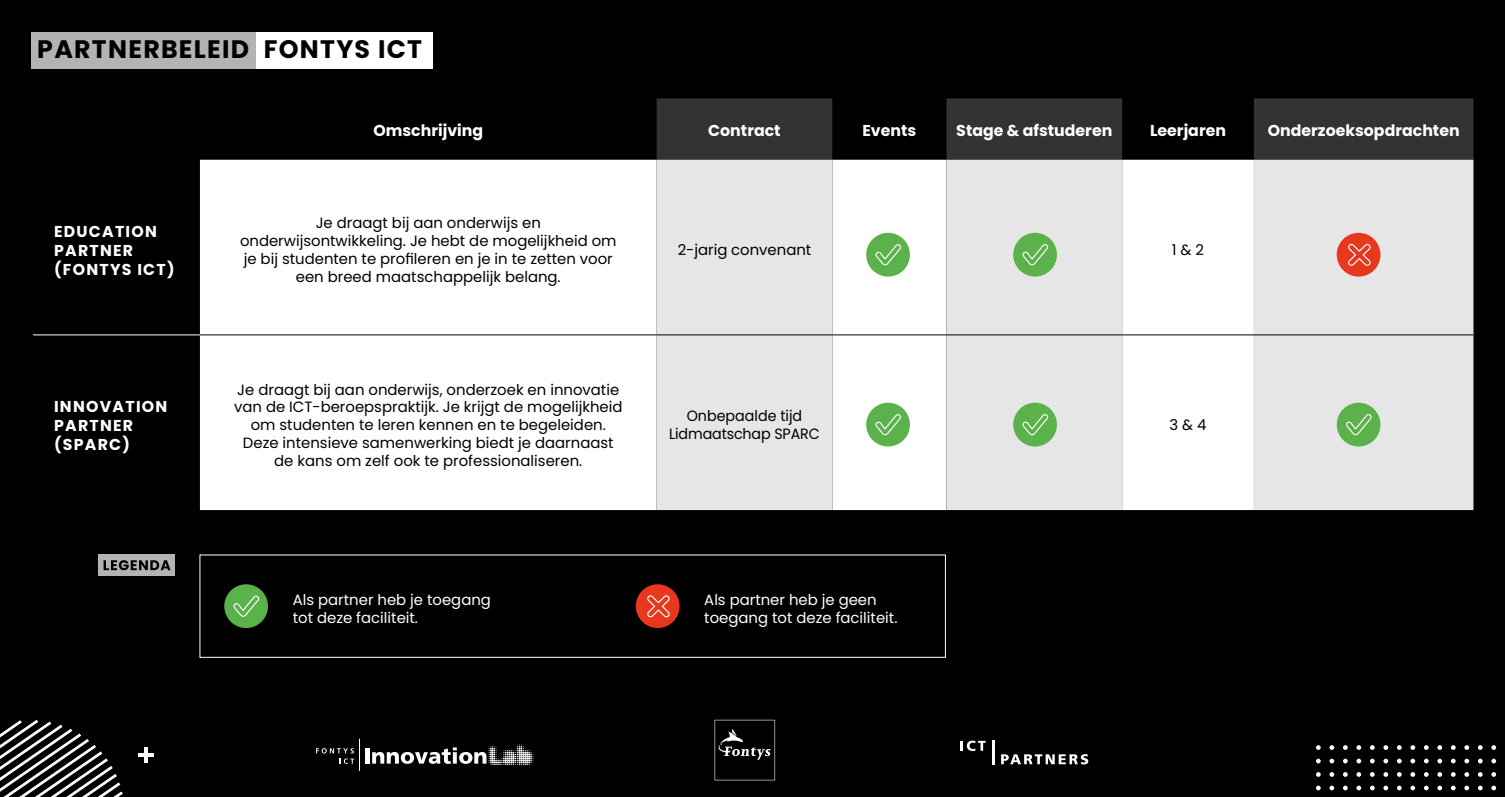
<style>
.page{position:relative;width:1505px;height:797px;background:#fff}
.page>*{position:absolute;margin:0;border:0;box-sizing:border-box;transform-origin:0 0}
.t1{font:700 25.29px "Poppins";letter-spacing:.05em;color:#000}
.t2{font:700 15.75px "Poppins";color:#fff}
.t3{font:700 15.75px/18.9px "Poppins";letter-spacing:.08em;color:#fff}
.t4{font:14.88px/17.8px "Poppins";color:#000;text-align:center}
.t5{font:14.88px/17.8px "Poppins";color:#fff}
.t6{font:14.88px/17.8px "Poppins";color:#000;text-align:center;scale:.96 1}
</style>
<div class="page">
<div style="left:0;top:0;width:1505px;height:796px;background:#000"></div>
<div style="left:32px;top:32px;width:224px;height:36px;background:#b3b3b3"></div>
<div style="left:256px;top:32px;width:176px;height:36px;background:#fff"></div>
<svg style="left:0;top:719px;width:123px;height:77px"></svg>
<svg style="left:1491px;top:745px;width:5px;height:4px"></svg>
<svg style="left:1478px;top:745px;width:5px;height:4px"></svg>
<svg style="left:1464px;top:745px;width:5px;height:4px"></svg>
<svg style="left:1451px;top:745px;width:5px;height:4px"></svg>
<svg style="left:1437px;top:745px;width:5px;height:4px"></svg>
<svg style="left:1424px;top:745px;width:5px;height:4px"></svg>
<svg style="left:1410px;top:745px;width:5px;height:4px"></svg>
<svg style="left:1491px;top:758px;width:5px;height:5px"></svg>
<svg style="left:1478px;top:758px;width:5px;height:5px"></svg>
<svg style="left:1464px;top:758px;width:5px;height:5px"></svg>
<svg style="left:1451px;top:758px;width:5px;height:5px"></svg>
<svg style="left:1437px;top:758px;width:5px;height:5px"></svg>
<svg style="left:1424px;top:758px;width:5px;height:5px"></svg>
<svg style="left:1410px;top:758px;width:5px;height:5px"></svg>
<svg style="left:1491px;top:772px;width:5px;height:4px"></svg>
<svg style="left:1478px;top:772px;width:5px;height:4px"></svg>
<svg style="left:1464px;top:772px;width:5px;height:4px"></svg>
<svg style="left:1451px;top:772px;width:5px;height:4px"></svg>
<svg style="left:1437px;top:772px;width:5px;height:4px"></svg>
<svg style="left:1424px;top:772px;width:5px;height:4px"></svg>
<svg style="left:1410px;top:772px;width:5px;height:4px"></svg>
<svg style="left:1491px;top:785px;width:5px;height:5px"></svg>
<svg style="left:1478px;top:785px;width:5px;height:5px"></svg>
<svg style="left:1464px;top:785px;width:5px;height:5px"></svg>
<svg style="left:1451px;top:785px;width:5px;height:5px"></svg>
<svg style="left:1437px;top:785px;width:5px;height:5px"></svg>
<svg style="left:1424px;top:785px;width:5px;height:5px"></svg>
<svg style="left:1410px;top:785px;width:5px;height:5px"></svg>
<svg style="left:1397px;top:745px;width:5px;height:4px"></svg>
<svg style="left:1383px;top:745px;width:5px;height:4px"></svg>
<svg style="left:1370px;top:745px;width:5px;height:4px"></svg>
<svg style="left:1356px;top:745px;width:5px;height:4px"></svg>
<svg style="left:1343px;top:745px;width:5px;height:4px"></svg>
<svg style="left:1329px;top:745px;width:5px;height:4px"></svg>
<svg style="left:1316px;top:745px;width:5px;height:4px"></svg>
<svg style="left:1397px;top:758px;width:5px;height:5px"></svg>
<svg style="left:1383px;top:758px;width:5px;height:5px"></svg>
<svg style="left:1370px;top:758px;width:5px;height:5px"></svg>
<svg style="left:1356px;top:758px;width:5px;height:5px"></svg>
<svg style="left:1343px;top:758px;width:5px;height:5px"></svg>
<svg style="left:1329px;top:758px;width:5px;height:5px"></svg>
<svg style="left:1316px;top:758px;width:5px;height:5px"></svg>
<svg style="left:1397px;top:772px;width:5px;height:4px"></svg>
<svg style="left:1383px;top:772px;width:5px;height:4px"></svg>
<svg style="left:1370px;top:772px;width:5px;height:4px"></svg>
<svg style="left:1356px;top:772px;width:5px;height:4px"></svg>
<svg style="left:1343px;top:772px;width:5px;height:4px"></svg>
<svg style="left:1329px;top:772px;width:5px;height:4px"></svg>
<svg style="left:1316px;top:772px;width:5px;height:4px"></svg>
<svg style="left:1397px;top:785px;width:5px;height:5px"></svg>
<svg style="left:1383px;top:785px;width:5px;height:5px"></svg>
<svg style="left:1370px;top:785px;width:5px;height:5px"></svg>
<svg style="left:1356px;top:785px;width:5px;height:5px"></svg>
<svg style="left:1343px;top:785px;width:5px;height:5px"></svg>
<svg style="left:1329px;top:785px;width:5px;height:5px"></svg>
<svg style="left:1316px;top:785px;width:5px;height:5px"></svg>
<svg style="left:1001px;top:754px;width:87px;height:10px"></svg>
<svg style="left:960px;top:740px;width:26px;height:10px"></svg>
<hr style="left:992px;top:740px;width:2px;height:24px;background:#fff">
<hr style="left:359px;top:738px;width:1px;height:32px;background:#fff">
<hr style="left:365px;top:748px;width:4px;height:15px;background:#fff">
<svg style="left:372px;top:744px;width:162px;height:20px"></svg>
<svg style="left:316px;top:748px;width:38px;height:15px"></svg>
<svg style="left:715px;top:719px;width:60px;height:61px"></svg>
<svg style="left:200px;top:99px;width:457px;height:61px"></svg>
<svg style="left:657px;top:98px;width:817px;height:62px;fill:#333"></svg>
<div style="left:200px;top:160px;width:457px;height:350px;background:#fff"></div>
<svg style="left:657px;top:160px;width:817px;height:350px;background:#ececec"></svg>
<hr style="left:200px;top:334px;width:457px;height:1px;background:#000">
<hr style="left:657px;top:334px;width:175px;height:1px;background:#000">
<hr style="left:832px;top:334px;width:115px;height:1px;background:#000">
<hr style="left:947px;top:334px;width:175px;height:1px;background:#000">
<hr style="left:1122px;top:334px;width:132px;height:1px;background:#000">
<hr style="left:1254px;top:334px;width:220px;height:1px;background:#000">
<hr style="left:33px;top:334px;width:167px;height:1px;background:#fff">
<hr style="left:139px;top:753px;width:15px;height:3px;background:#fff">
<hr style="left:145px;top:746px;width:3px;height:16px;background:#fff">
<div style="left:867px;top:233px;width:42px;height:43px;background:#5cb24a;border-radius:50%"></div>
<div style="left:866px;top:233px;width:44px;height:43px;border:2px solid #5cb24a;border-radius:50%"></div>
<svg style="left:875px;top:244px;width:26px;height:21px"></svg>
<div style="left:1014px;top:233px;width:42px;height:43px;background:#5cb24a;border-radius:50%"></div>
<div style="left:1013px;top:233px;width:44px;height:43px;border:2px solid #5cb24a;border-radius:50%"></div>
<svg style="left:1022px;top:244px;width:26px;height:21px"></svg>
<div style="left:1338px;top:403px;width:42px;height:42px;background:#5cb24a;border-radius:50%"></div>
<div style="left:1337px;top:402px;width:43px;height:44px;border:2px solid #5cb24a;border-radius:50%"></div>
<svg style="left:1346px;top:414px;width:26px;height:21px"></svg>
<div style="left:867px;top:403px;width:42px;height:42px;background:#5cb24a;border-radius:50%"></div>
<div style="left:866px;top:402px;width:44px;height:44px;border:2px solid #5cb24a;border-radius:50%"></div>
<svg style="left:875px;top:414px;width:26px;height:21px"></svg>
<div style="left:1014px;top:403px;width:42px;height:42px;background:#5cb24a;border-radius:50%"></div>
<div style="left:1013px;top:402px;width:44px;height:44px;border:2px solid #5cb24a;border-radius:50%"></div>
<svg style="left:1022px;top:414px;width:26px;height:21px"></svg>
<div style="left:1338px;top:233px;width:42px;height:43px;background:#e7381d;border-radius:50%"></div>
<div style="left:1337px;top:233px;width:43px;height:43px;border:2px solid #e7381d;border-radius:50%"></div>
<svg style="left:1348px;top:244px;width:23px;height:22px"></svg>
<div style="left:225px;top:585px;width:42px;height:42px;background:#5cb24a;border-radius:50%"></div>
<div style="left:224px;top:584px;width:44px;height:43px;border:2px solid #5cb24a;border-radius:50%"></div>
<svg style="left:233px;top:595px;width:26px;height:21px"></svg>
<div style="left:637px;top:585px;width:42px;height:42px;background:#e7381d;border-radius:50%"></div>
<div style="left:636px;top:584px;width:44px;height:43px;border:2px solid #e7381d;border-radius:50%"></div>
<svg style="left:647px;top:595px;width:23px;height:22px"></svg>
<div style="left:98px;top:554px;width:77px;height:21px;background:#b3b3b3"></div>
<svg style="left:104px;top:560px;width:67px;height:10px"></svg>
<h1 class="t1" style="left:37px;top:31px;width:386px">PARTNERBELEID FONTYS ICT</h1>
<p class="t2" style="left:373px;top:119px;width:111px">Omschrijving</p>
<p class="t2" style="left:708px;top:119px;width:74px">Contract</p>
<p class="t2" style="left:862px;top:119px;width:55px">Events</p>
<p class="t2" style="left:956px;top:119px;width:158px">Stage &amp; afstuderen</p>
<p class="t2" style="left:1150px;top:119px;width:78px">Leerjaren</p>
<p class="t2" style="left:1268px;top:119px;width:193px">Onderzoeksopdrachten</p>
<p class="t3" style="left:54px;top:221px;width:122px">EDUCATION<br>PARTNER (FONTYS ICT)</p>
<p class="t4" style="left:240px;top:214px;width:378px">Je draagt bij aan onderwijs en onderwijsontwikkeling. Je hebt de mogelijkheid om je bij studenten te profileren en je in te zetten voor een breed maatschappelijk belang.</p>
<p class="t3" style="left:54px;top:396px;width:115px">INNOVATION<br>PARTNER (SPARC)</p>
<p class="t4" style="left:234px;top:380px;width:390px">Je draagt bij aan onderwijs, onderzoek en innovatie van de ICT-beroepspraktijk. Je krijgt de mogelijkheid om studenten te leren kennen en te begeleiden.<br>Deze intensieve samenwerking biedt je daarnaast de kans om zelf ook te professionaliseren.</p>
<p class="t4" style="left:678px;top:241px;width:135px">2-jarig convenant</p>
<p class="t4" style="left:1172px;top:241px;width:34px">1 &amp; 2</p>
<p class="t6" style="left:669px;top:407px;width:158px">Onbepaalde tijd<br>Lidmaatschap SPARC</p>
<p class="t4" style="left:1170px;top:416px;width:39px">3 &amp; 4</p>
<p class="t5" style="left:293px;top:590px;width:200px">Als partner heb je toegang tot deze faciliteit.</p>
<p class="t5" style="left:704px;top:590px;width:195px">Als partner heb je geen toegang tot deze faciliteit.</p>
</div>
